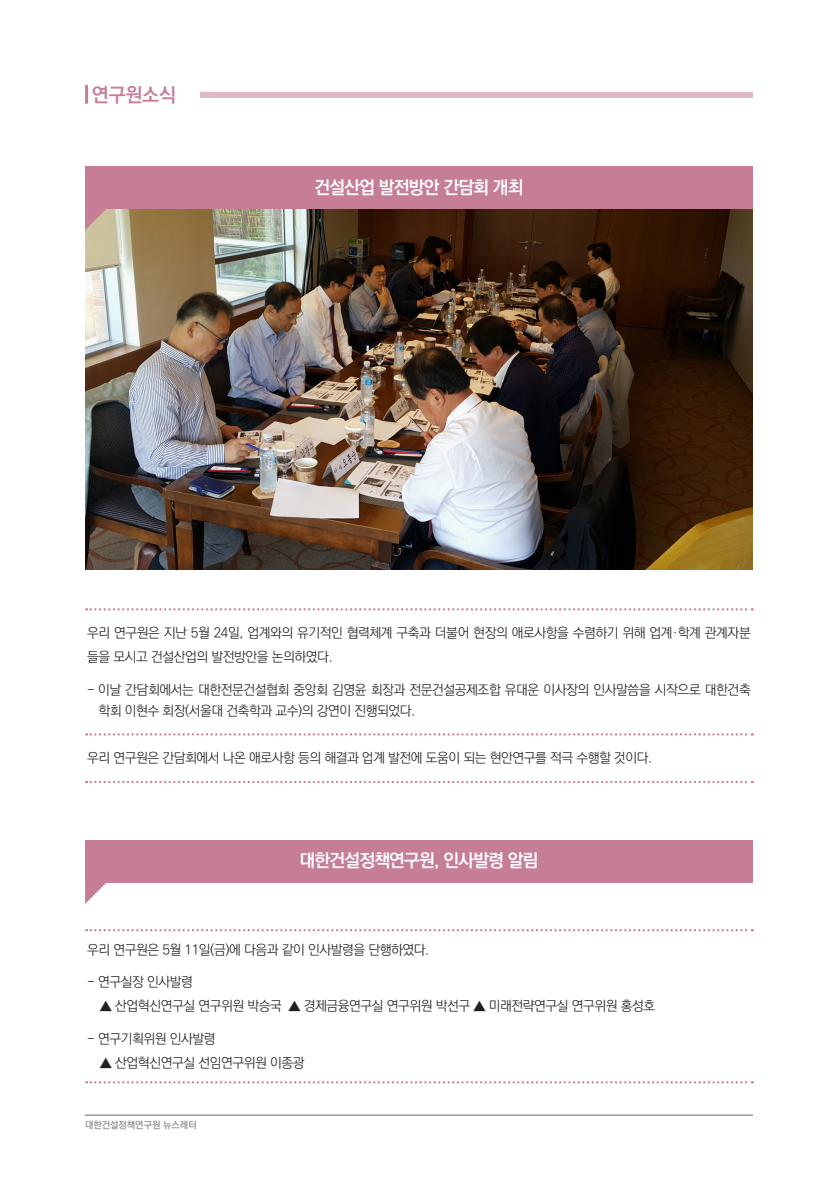
<style>
.page{position:relative;width:838px;height:1191px;background:#fff}
.page>*{position:absolute;margin:0;border:0;box-sizing:border-box;transform-origin:0 0}
.t1{font:700 19.5px "Ko Pub Dotum";letter-spacing:-.01em;color:#c67e97}
.t2{font:700 18px "Ko Pub Dotum";letter-spacing:-.04em;color:#fff}
.t3{font:300 13.5px/24px "Ko Pub Dotum";letter-spacing:-.03em;color:#231f20}
.t4{font:700 9.6px "Ko Pub Dotum";color:#939598}
</style>
<div class="page">
<hr style="left:85px;top:85px;width:3px;height:19px;background:#c67e97">
<div style="left:200px;top:92px;width:553px;height:6px;background:#deb8c4"></div>
<hr style="left:85px;top:1114px;width:668px;height:2px;background:#939598">
<img style="left:85px;top:208px;width:668px;height:362px">
<svg style="left:86px;top:608px;width:666px;height:2px"></svg>
<svg style="left:86px;top:733px;width:666px;height:2px"></svg>
<svg style="left:86px;top:781px;width:666px;height:2px"></svg>
<svg style="left:85px;top:208px;width:22px;height:22px"></svg>
<div style="left:85px;top:166px;width:668px;height:42px;background:#c67e97"></div>
<svg style="left:86px;top:929px;width:666px;height:2px"></svg>
<svg style="left:86px;top:1081px;width:666px;height:2px"></svg>
<svg style="left:85px;top:882px;width:22px;height:22px"></svg>
<div style="left:85px;top:839px;width:668px;height:43px;background:#c67e97"></div>
<h1 class="t1" style="left:92px;top:85px;width:86px">연구원소식</h1>
<p class="t2" style="left:314px;top:178px;width:210px">건설산업 발전방안 간담회 개최</p>
<p class="t3" style="left:87px;top:621px;width:665px">우리 연구원은 지난 5월 24일, 업계와의 유기적인 협력체계 구축과 더불어 현장의 애로사항을 수렴하기 위해 업계·학계 관계자분 들을 모시고 건설산업의 발전방안을 논의하였다.</p>
<p class="t3" style="left:98px;top:679px;width:654px;line-height:21px;text-indent:-11px">- 이날 간담회에서는 대한전문건설협회 중앙회 김영윤 회장과 전문건설공제조합 유대운 이사장의 인사말씀을 시작으로 대한건축 학회 이현수 회장(서울대 건축학과 교수)의 강연이 진행되었다.</p>
<p class="t3" style="left:87px;top:746px;width:566px">우리 연구원은 간담회에서 나온 애로사항 등의 해결과 업계 발전에 도움이 되는 현안연구를 적극 수행할 것이다.</p>
<p class="t2" style="left:299px;top:851px;width:241px">대한건설정책연구원, 인사발령 알림</p>
<p class="t3" style="left:87px;top:938px;width:343px">우리 연구원은 5월 11일(금)에 다음과 같이 인사발령을 단행하였다.</p>
<p class="t3" style="left:87px;top:970px;width:107px">- 연구실장 인사발령</p>
<p class="t3" style="left:100px;top:994px;width:557px">▲ 산업혁신연구실 연구위원 박승국 ▲ 경제금융연구실 연구위원 박선구 ▲ 미래전략연구실 연구위원 홍성호</p>
<p class="t3" style="left:87px;top:1027px;width:130px">- 연구기획위원 인사발령</p>
<p class="t3" style="left:100px;top:1051px;width:206px">▲ 산업혁신연구실 선임연구위원 이종광</p>
<p class="t4" style="left:85px;top:1120px;width:113px">대한건설정책연구원 뉴스레터</p>
</div>
